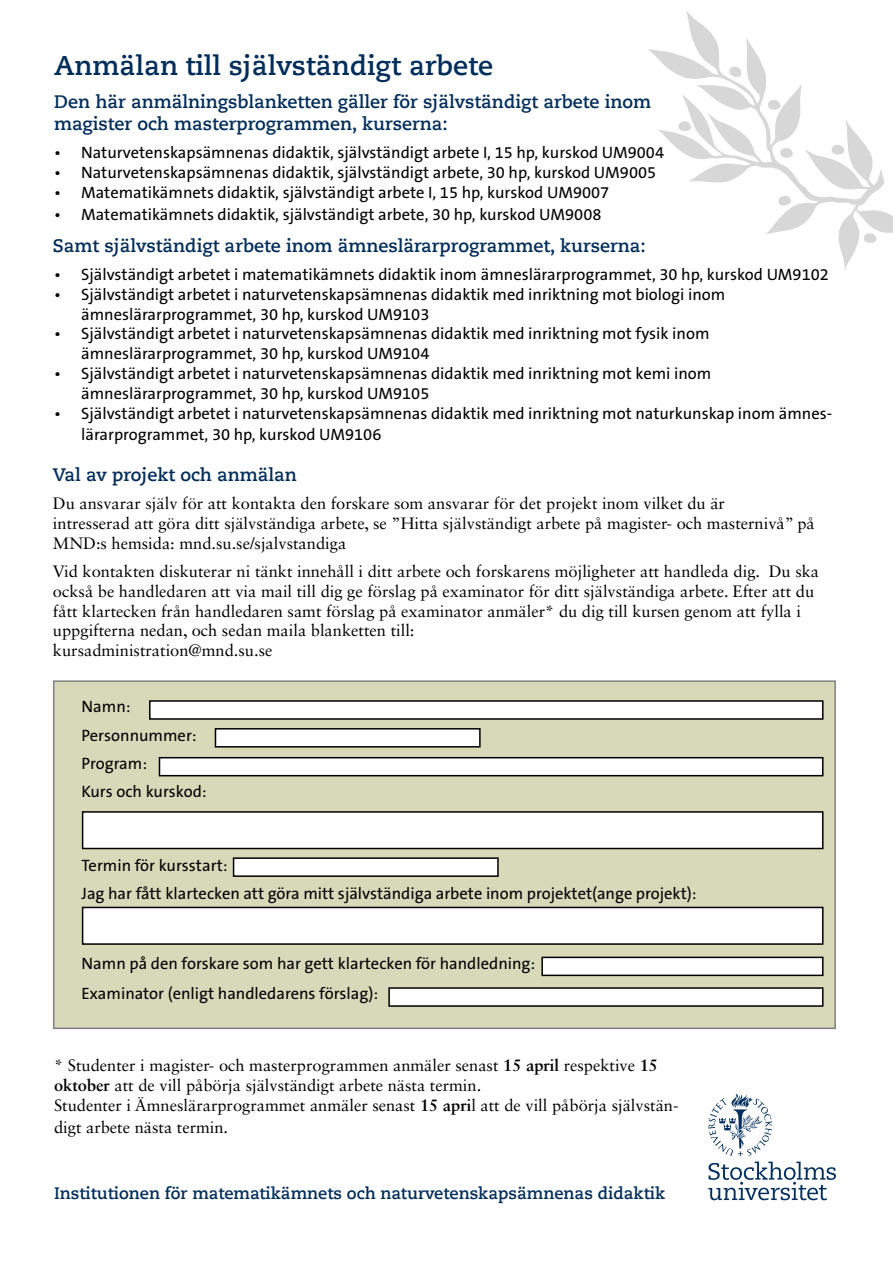
<style>
.page{position:relative;width:893px;height:1263px;background:#fff}
.page>*{position:absolute;margin:0;border:0;box-sizing:border-box;transform-origin:0 0}
.t1{font:700 27px "Caecilia Com 75";color:#002d5a}
.t2{font:700 18px/21.6px "Caecilia Com 75";color:#002d5a}
.t3{font:16.5px/28.3px "The Sans B W5 Plain";color:#000}
.t4{font:16.5px/19.8px "Sabon LT Std";color:#000}
.t5{font:700 16.5px "Caecilia Com 75";color:#002d5a}
.s1{font-weight:700}
</style>
<div class="page">
<div style="left:54px;top:681px;width:781px;height:347px;background:#d7d9b9"></div>
<svg style="left:708px;top:1094px;width:128px;height:106px"></svg>
<div style="left:150px;top:701px;width:673px;height:18px;background:#fff"></div>
<div style="left:149px;top:700px;width:674px;height:20px;border:2px solid #000"></div>
<div style="left:159px;top:758px;width:664px;height:18px;background:#fff"></div>
<div style="left:159px;top:757px;width:664px;height:19px;border:2px solid #000"></div>
<div style="left:83px;top:812px;width:740px;height:36px;background:#fff"></div>
<div style="left:82px;top:811px;width:741px;height:38px;border:2px solid #000"></div>
<div style="left:83px;top:907px;width:740px;height:37px;background:#fff"></div>
<div style="left:82px;top:907px;width:741px;height:38px;border:2px solid #000"></div>
<div style="left:215px;top:729px;width:265px;height:18px;background:#fff"></div>
<div style="left:215px;top:728px;width:266px;height:19px;border:2px solid #000"></div>
<div style="left:234px;top:858px;width:264px;height:18px;background:#fff"></div>
<div style="left:233px;top:857px;width:266px;height:20px;border:2px solid #000"></div>
<div style="left:542px;top:957px;width:281px;height:18px;background:#fff"></div>
<div style="left:541px;top:957px;width:282px;height:19px;border:2px solid #000"></div>
<svg style="left:648px;top:11px;width:245px;height:260px"></svg>
<svg style="left:776px;top:194px;width:18px;height:13px"></svg>
<div style="left:389px;top:988px;width:434px;height:18px;background:#fff"></div>
<div style="left:388px;top:987px;width:435px;height:20px;border:2px solid #000"></div>
<h1 class="t1" style="left:54px;top:47px;width:440px">Anmälan till självständigt arbete</h1>
<p class="t2" style="left:54px;top:91px;width:598px">Den här anmälningsblanketten gäller för självständigt arbete inom magister och masterprogrammen, kurserna:</p>
<p class="t3" style="left:54px;top:139px;width:611px">• Naturvetenskapsämnenas didaktik, självständigt arbete I, 15 hp, kurskod UM9004</p>
<p class="t3" style="left:54px;top:158px;width:603px">• Naturvetenskapsämnenas didaktik, självständigt arbete, 30 hp, kurskod UM9005</p>
<p class="t3" style="left:54px;top:178px;width:557px">• Matematikämnets didaktik, självständigt arbete I, 15 hp, kurskod UM9007</p>
<p class="t3" style="left:54px;top:200px;width:549px">• Matematikämnets didaktik, självständigt arbete, 30 hp, kurskod UM9008</p>
<p class="t2" style="left:53px;top:234px;width:594px">Samt självständigt arbete inom ämneslärarprogrammet, kurserna:</p>
<p class="t3" style="left:54px;top:260px;width:776px">• Självständigt arbetet i matematikämnets didaktik inom ämneslärarprogrammet, 30 hp, kurskod UM9102</p>
<p class="t3" style="left:81px;top:284px;width:646px;line-height:19.8px;text-indent:-27px">• Självständigt arbetet i naturvetenskapsämnenas didaktik med inriktning mot biologi inom ämneslärarprogrammet, 30 hp, kurskod UM9103</p>
<p class="t3" style="left:81px;top:324px;width:630px;line-height:19.8px;text-indent:-27px">• Självständigt arbetet i naturvetenskapsämnenas didaktik med inriktning mot fysik inom ämneslärarprogrammet, 30 hp, kurskod UM9104</p>
<p class="t3" style="left:81px;top:364px;width:632px;line-height:19.8px;text-indent:-27px">• Självständigt arbetet i naturvetenskapsämnenas didaktik med inriktning mot kemi inom ämneslärarprogrammet, 30 hp, kurskod UM9105</p>
<p class="t3" style="left:81px;top:402px;width:752px;line-height:21.6px;text-indent:-27px">• Självständigt arbetet i naturvetenskapsämnenas didaktik med inriktning mot naturkunskap inom ämnes&shy;lärarprogrammet, 30 hp, kurskod UM9106</p>
<p class="t2" style="left:53px;top:464px;width:245px">Val av projekt och anmälan</p>
<p class="t4" style="left:53px;top:493px;width:763px">Du ansvarar själv för att kontakta den forskare som ansvarar för det projekt inom vilket du är<br>intresserad att göra ditt självständiga arbete, se ”Hitta självständigt arbete på magister- och masternivå” på<br>MND:s hemsida: mnd.su.se/sjalvstandiga</p>
<p class="t4" style="left:53px;top:561px;width:768px">Vid kontakten diskuterar ni tänkt innehåll i ditt arbete och forskarens möjligheter att handleda dig. Du ska också be handledaren att via mail till dig ge förslag på examinator för ditt självständiga arbete. Efter att du fått klartecken från handledaren samt förslag på examinator anmäler* du dig till kursen genom att fylla i uppgifterna nedan, och sedan maila blanketten till:<br>kursadministration@mnd.su.se</p>
<p class="t3" style="left:82px;top:693px;width:127px">Namn:<br>Personnummer:<br>Program:<br>Kurs och kurskod:</p>
<p class="t3" style="left:82px;top:851px;width:616px">Termin för kursstart:<br>Jag har fått klartecken att göra mitt självständiga arbete inom projektet(ange projekt):</p>
<p class="t3" style="left:82px;top:948px;width:455px;line-height:30.2px">Namn på den forskare som har gett klartecken för handledning:<br>Examinator (enligt handledarens förslag):</p>
<p class="t4" style="left:54px;top:1056px;width:626px">* Studenter i magister- och masterprogrammen anmäler senast <span class="s1">15 april</span> respektive <span class="s1">15 oktober</span> att de vill påbörja självständigt arbete nästa termin.<br>Studenter i Ämneslärarprogrammet anmäler senast <span class="s1">15 apri</span>l att de vill påbörja självstän-</p>
<p class="t4" style="left:54px;top:1117px;width:176px">digt arbete nästa termin.</p>
<p class="t5" style="left:54px;top:1182px;width:613px">Institutionen för matematikämnets och naturvetenskapsämnenas didaktik</p>
</div>
